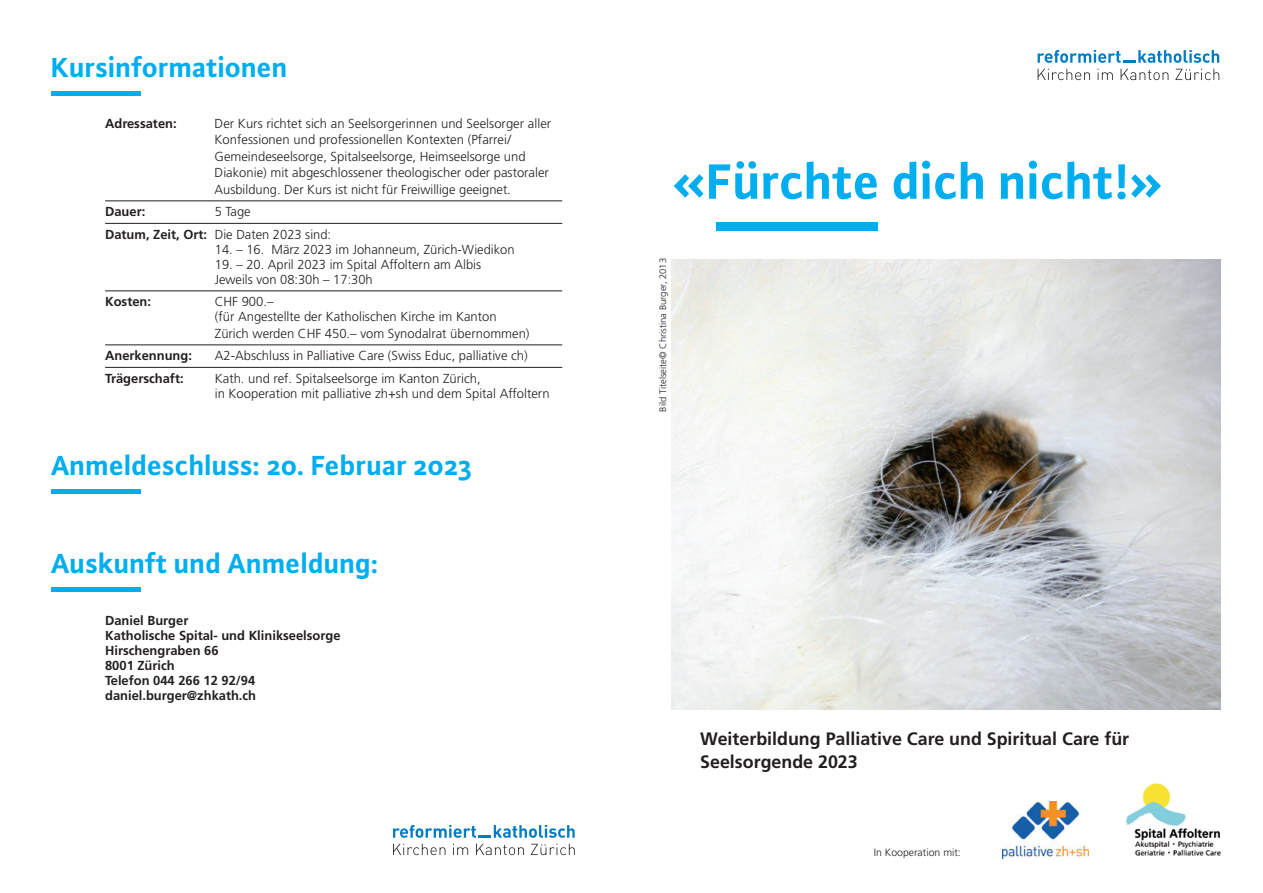
<style>
.page{position:relative;width:1263px;height:893px;background:#fff}
.page>*{position:absolute;margin:0;border:0;box-sizing:border-box;transform-origin:0 0}
.t1{font:700 52.65px "Plus Sans";color:#00aeef}
.t2{font:700 29.25px "Plus Sans";color:#00aeef}
.t3{font:700 18px "Frutiger CE";color:#231f20}
.t4{font:300 13.05px/16.5px "Frutiger";color:#231f20}
.t5{font:700 13.05px/15px "Frutiger CE";color:#231f20}
.t6{font:300 10.5px "Frutiger";color:#231f20}
.t7{font:300 9.45px "Frutiger";color:#231f20}
.s1{font-family:"Frutiger CE";font-weight:700}
</style>
<div class="page">
<svg style="left:1037px;top:50px;width:182px;height:13px"></svg>
<svg style="left:1037px;top:69px;width:53px;height:11px"></svg>
<svg style="left:1097px;top:69px;width:16px;height:11px"></svg>
<svg style="left:1120px;top:69px;width:48px;height:11px"></svg>
<svg style="left:1175px;top:69px;width:44px;height:11px"></svg>
<div style="left:716px;top:222px;width:162px;height:9px;background:#00aeef"></div>
<img style="left:1125px;top:783px;width:96px;height:73px">
<img style="left:1002px;top:802px;width:86px;height:57px">
<img style="left:672px;top:259px;width:548px;height:451px">
<hr style="left:105px;top:201px;width:457px;height:1px;background:#231f20">
<hr style="left:105px;top:223px;width:457px;height:1px;background:#231f20">
<hr style="left:105px;top:291px;width:457px;height:1px;background:#231f20">
<hr style="left:105px;top:345px;width:457px;height:1px;background:#231f20">
<hr style="left:105px;top:367px;width:457px;height:1px;background:#231f20">
<div style="left:51px;top:91px;width:90px;height:5px;background:#00aeef"></div>
<div style="left:51px;top:489px;width:90px;height:5px;background:#00aeef"></div>
<div style="left:51px;top:587px;width:90px;height:5px;background:#00aeef"></div>
<svg style="left:393px;top:825px;width:182px;height:13px"></svg>
<svg style="left:393px;top:844px;width:52px;height:11px"></svg>
<svg style="left:453px;top:844px;width:15px;height:11px"></svg>
<svg style="left:476px;top:844px;width:48px;height:11px"></svg>
<svg style="left:531px;top:844px;width:44px;height:11px"></svg>
<p class="t2" style="left:51px;top:48px;width:238px">Kursinformationen</p>
<p class="t5" style="left:105px;top:115px;width:73px">Adressaten:</p>
<p class="t4" style="left:215px;top:115px;width:338px">Der Kurs richtet sich an Seelsorgerinnen und Seelsorger aller</p>
<p class="t4" style="left:215px;top:131px;width:298px">Konfessionen und professionellen Kontexten (Pfarrei/</p>
<p class="t4" style="left:215px;top:148px;width:336px">Gemeindeseelsorge, Spitalseelsorge, Heimseelsorge und<br>Diakonie) mit abgeschlossener theologischer oder pastoraler<br>Ausbildung. Der Kurs ist nicht für Freiwillige geeignet.</p>
<p class="t5" style="left:105px;top:204px;width:42px">Dauer:</p>
<p class="t4" style="left:105px;top:200px;width:228px;line-height:22.5px;text-indent:110px">5 Tage<br><span class="s1">Datum, Zeit, Ort:</span> Die Daten 2023 sind:</p>
<p class="t4" style="left:215px;top:241px;width:301px">14. – 16. März 2023 im Johanneum, Zürich-Wiedikon</p>
<p class="t4" style="left:215px;top:256px;width:268px">19. – 20. April 2023 im Spital Affoltern am Albis</p>
<p class="t4" style="left:215px;top:271px;width:159px">Jeweils von 08:30h – 17:30h</p>
<p class="t5" style="left:105px;top:294px;width:47px">Kosten:</p>
<p class="t4" style="left:215px;top:293px;width:60px">CHF 900.–</p>
<p class="t4" style="left:215px;top:308px;width:316px">(für Angestellte der Katholischen Kirche im Kanton<br>Zürich werden CHF 450.– vom Synodalrat übernommen)</p>
<p class="t5" style="left:105px;top:348px;width:88px">Anerkennung:</p>
<p class="t4" style="left:215px;top:347px;width:314px">A2-Abschluss in Palliative Care (Swiss Educ, palliative ch)</p>
<p class="t5" style="left:105px;top:370px;width:80px">Trägerschaft:</p>
<p class="t4" style="left:215px;top:370px;width:267px">Kath. und ref. Spitalseelsorge im Kanton Zürich,</p>
<p class="t4" style="left:215px;top:385px;width:336px">in Kooperation mit palliative zh+sh und dem Spital Affoltern</p>
<p class="t2" style="left:51px;top:446px;width:423px">Anmeldeschluss: 20. Februar 2023</p>
<p class="t2" style="left:51px;top:544px;width:329px">Auskunft und Anmeldung:</p>
<p class="t5" style="left:105px;top:613px;width:85px">Daniel Burger</p>
<p class="t5" style="left:105px;top:628px;width:237px">Katholische Spital- und Klinikseelsorge<br>Hirschengraben 66<br>8001 Zürich</p>
<p class="t5" style="left:105px;top:673px;width:152px">Telefon 044 266 12 92/94</p>
<p class="t5" style="left:105px;top:688px;width:153px">daniel.burger@zhkath.ch</p>
<p class="t1" style="left:672px;top:147px;width:493px">«Fürchte dich nicht!»</p>
<p class="t7" style="left:657px;top:412px;width:155px;rotate:-90deg">Bild Titelseite© Christina Burger, 2013</p>
<p class="t3" style="left:700px;top:728px;width:430px">Weiterbildung Palliative Care und Spiritual Care für</p>
<p class="t3" style="left:700px;top:751px;width:159px">Seelsorgende 2023</p>
<p class="t6" style="left:874px;top:847px;width:88px">In Kooperation mit:</p>
</div>
